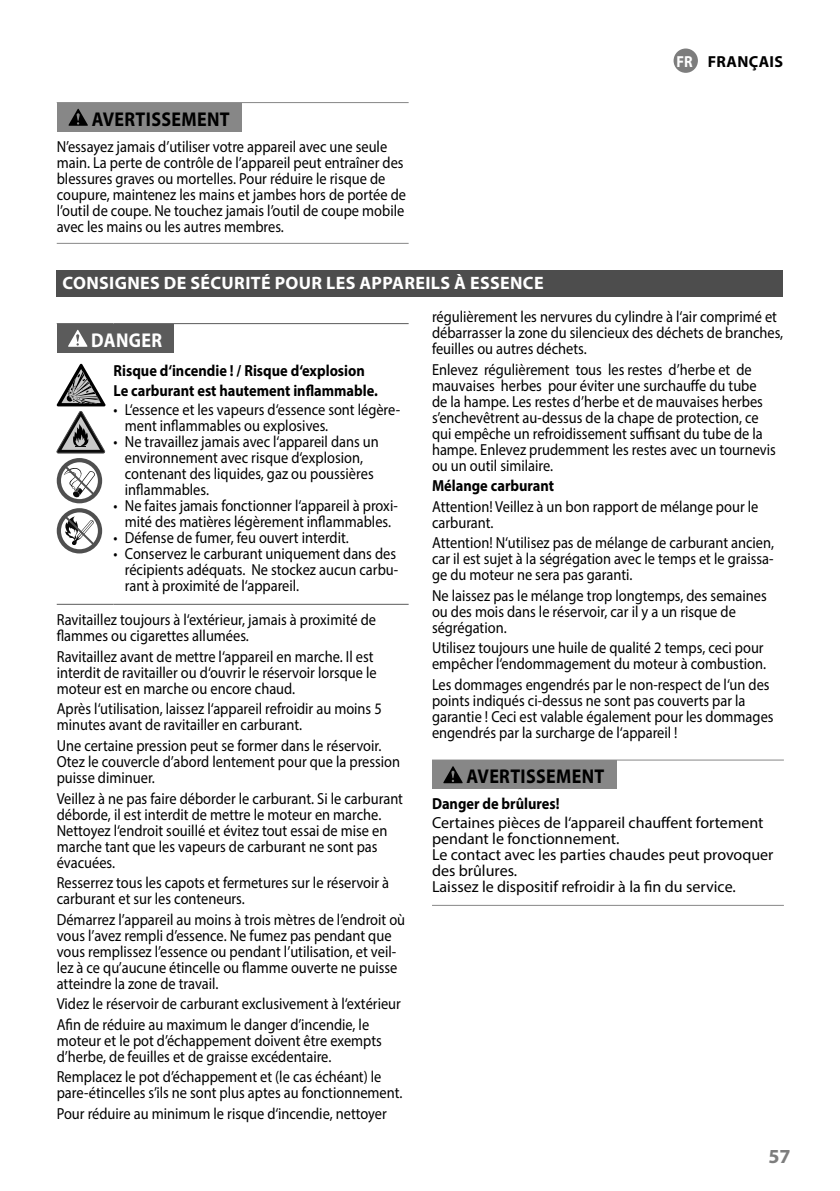
<style>
.page{position:relative;width:840px;height:1191px;background:#fff}
.page>*{position:absolute;margin:0;border:0;box-sizing:border-box;transform-origin:0 0}
.t1{font:700 20px "Myriad Pro";letter-spacing:.02em;color:#000;scale:.9 1}
.t2{font:700 20px "Myriad Pro";letter-spacing:.02em;color:#fff;scale:.9 1}
.t3{font:700 20px "Myriad Pro";color:#7d7d7d}
.t4{font:700 18px "Myriad Pro";letter-spacing:.02em;color:#fff}
.t5{font:16px/16px "Myriad Pro";color:#000;scale:.9 1}
.t6{font:16px/16px "Myriad Pro";color:#000}
.t7{font:700 16px/20.6px "Myriad Pro";color:#000;scale:.9 1}
.t8{font:700 16px "Myriad Pro";letter-spacing:.02em;color:#000}
.s1{color:#fff}
</style>
<div class="page">
<div style="left:673px;top:49px;width:24px;height:24px;background:#7d7d7d;border-radius:50%"></div>
<hr style="left:57px;top:102px;width:351px;height:1px;background:#878787">
<hr style="left:57px;top:243px;width:351px;height:1px;background:#878787">
<div style="left:57px;top:103px;width:184px;height:28px;background:#878787"></div>
<svg style="left:68px;top:109px;width:20px;height:17px"></svg>
<div style="left:57px;top:270px;width:725px;height:26px;background:#4d4d4d"></div>
<hr style="left:57px;top:323px;width:56px;height:1px;background:#5b5b5b">
<hr style="left:113px;top:323px;width:295px;height:1px;background:#5b5b5b">
<hr style="left:57px;top:604px;width:56px;height:1px;background:#5b5b5b">
<hr style="left:113px;top:604px;width:295px;height:1px;background:#5b5b5b">
<div style="left:57px;top:324px;width:116px;height:28px;background:#5b5b5b"></div>
<svg style="left:68px;top:330px;width:19px;height:17px"></svg>
<svg style="left:56px;top:364px;width:49px;height:89px"></svg>
<div style="left:57px;top:458px;width:45px;height:45px;background:#4f4f4f;border-radius:50%"></div>
<svg style="left:61px;top:462px;width:37px;height:37px"></svg>
<svg style="left:62px;top:463px;width:35px;height:35px"></svg>
<div style="left:57px;top:508px;width:45px;height:45px;background:#4f4f4f;border-radius:50%"></div>
<svg style="left:61px;top:512px;width:37px;height:37px"></svg>
<svg style="left:62px;top:513px;width:35px;height:35px"></svg>
<hr style="left:432px;top:759px;width:351px;height:1px;background:#878787">
<hr style="left:432px;top:905px;width:351px;height:1px;background:#878787">
<div style="left:432px;top:760px;width:183px;height:29px;background:#878787"></div>
<svg style="left:443px;top:766px;width:19px;height:17px"></svg>
<p class="t1" style="left:92px;top:106px;width:155px">AVERTISSEMENT</p>
<p class="t5" style="left:57px;top:138px;width:389px">N’essayez jamais d’utiliser votre appareil avec une seule main. La perte de contrôle de l’appareil peut entraîner des blessures graves ou mortelles. Pour réduire le risque de coupure, maintenez les mains et jambes hors de portée de l’outil de coupe. Ne touchez jamais l’outil de coupe mobile avec les mains ou les autres membres.</p>
<p class="t4" style="left:63px;top:271px;width:482px">CONSIGNES DE SÉCURITÉ POUR LES APPAREILS À ESSENCE</p>
<p class="t8" style="left:676px;top:51px;width:108px"><span class="s1">FR</span> FRANÇAIS</p>
<p class="t2" style="left:91px;top:327px;width:80px">DANGER</p>
<p class="t7" style="left:113px;top:359px;width:295px">Risque d‘incendie ! / Risque d‘explosion<br>Le carburant est hautement inflammable.</p>
<p class="t5" style="left:125px;top:402px;width:307px;text-indent:-11px">• L‘essence et les vapeurs d‘essence sont légère&shy;ment inflammables ou explosives.</p>
<p class="t5" style="left:125px;top:434px;width:283px;text-indent:-11px">• Ne travaillez jamais avec l‘appareil dans un environnement avec risque d‘explosion, contenant des liquides, gaz ou poussières inflammables.</p>
<p class="t5" style="left:113px;top:498px;width:317px;text-align:center">• Ne faites jamais fonctionner l‘appareil à proxi&shy;mité des matières légèrement inflammables.</p>
<p class="t5" style="left:113px;top:530px;width:263px">• Défense de fumer, feu ouvert interdit.</p>
<p class="t5" style="left:125px;top:546px;width:305px;text-indent:-11px">• Conservez le carburant uniquement dans des récipients adéquats. Ne stockez aucun carbu&shy;rant à proximité de l‘appareil.</p>
<p class="t5" style="left:57px;top:612px;width:356px">Ravitaillez toujours à l‘extérieur, jamais à proximité de flammes ou cigarettes allumées.</p>
<p class="t5" style="left:57px;top:648px;width:357px">Ravitaillez avant de mettre l‘appareil en marche. Il est interdit de ravitailler ou d‘ouvrir le réservoir lorsque le moteur est en marche ou encore chaud.</p>
<p class="t5" style="left:57px;top:701px;width:362px">Après l‘utilisation, laissez l‘appareil refroidir au moins 5 minutes avant de ravitailler en carburant.</p>
<p class="t5" style="left:57px;top:737px;width:383px">Une certaine pression peut se former dans le réservoir.<br>Otez le couvercle d’abord lentement pour que la pression puisse diminuer.</p>
<p class="t5" style="left:57px;top:790px;width:386px">Veillez à ne pas faire déborder le carburant. Si le carburant déborde, il est interdit de mettre le moteur en marche.<br>Nettoyez l‘endroit souillé et évitez tout essai de mise en marche tant que les vapeurs de carburant ne sont pas évacuées.</p>
<p class="t5" style="left:57px;top:874px;width:371px">Resserrez tous les capots et fermetures sur le réservoir à carburant et sur les conteneurs.</p>
<p class="t5" style="left:57px;top:911px;width:388px">Démarrez l’appareil au moins à trois mètres de l’endroit où vous l’avez rempli d’essence. Ne fumez pas pendant que vous remplissez l’essence ou pendant l’utilisation, et veil&shy;lez à ce qu’aucune étincelle ou flamme ouverte ne puisse atteindre la zone de travail.</p>
<p class="t5" style="left:57px;top:993px;width:383px;line-height:20.6px">Videz le réservoir de carburant exclusivement à l‘extérieur<br>Afin de réduire au maximum le danger d’incendie, le</p>
<p class="t5" style="left:57px;top:1032px;width:362px">moteur et le pot d’échappement doivent être exempts d’herbe, de feuilles et de graisse excédentaire.</p>
<p class="t5" style="left:57px;top:1068px;width:385px">Remplacez le pot d’échappement et (le cas échéant) le pare-étincelles s’ils ne sont plus aptes au fonctionnement.</p>
<p class="t5" style="left:57px;top:1105px;width:368px">Pour réduire au minimum le risque d‘incendie, nettoyer</p>
<p class="t5" style="left:432px;top:308px;width:391px">régulièrement les nervures du cylindre à l‘air comprimé et débarrasser la zone du silencieux des déchets de branches, feuilles ou autres déchets.</p>
<p class="t5" style="left:432px;top:361px;width:383px">Enlevez régulièrement tous les restes d’herbe et de mauvaises herbes pour éviter une surchauffe du tube de la hampe. Les restes d’herbe et de mauvaises herbes s’enchevêtrent au-dessus de la chape de protection, ce qui empêche un refroidissement suffisant du tube de la hampe. Enlevez prudemment les restes avec un tournevis ou un outil similaire.</p>
<p class="t7" style="left:432px;top:475px;width:137px">Mélange carburant</p>
<p class="t5" style="left:432px;top:498px;width:364px">Attention! Veillez à un bon rapport de mélange pour le carburant.</p>
<p class="t5" style="left:432px;top:534px;width:381px;text-align:justify">Attention! N‘utilisez pas de mélange de carburant ancien, car il est sujet à la ségrégation avec le temps et le graissa&shy;ge du moteur ne sera pas garanti.</p>
<p class="t5" style="left:432px;top:587px;width:373px">Ne laissez pas le mélange trop longtemps, des semaines ou des mois dans le réservoir, car il y a un risque de ségrégation.</p>
<p class="t5" style="left:432px;top:640px;width:372px">Utilisez toujours une huile de qualité 2 temps, ceci pour empêcher l‘endommagement du moteur à combustion.</p>
<p class="t5" style="left:432px;top:676px;width:381px">Les dommages engendrés par le non-respect de l‘un des points indiqués ci-dessus ne sont pas couverts par la garantie ! Ceci est valable également pour les dommages engendrés par la surcharge de l‘appareil !</p>
<p class="t1" style="left:466px;top:763px;width:155px">AVERTISSEMENT</p>
<p class="t7" style="left:432px;top:793px;width:143px">Danger de brûlures!</p>
<p class="t6" style="left:432px;top:814px;width:343px">Certaines pièces de l‘appareil chauffent fortement pendant le fonctionnement.<br>Le contact avec les parties chaudes peut provoquer des brûlures.<br>Laissez le dispositif refroidir à la fin du service.</p>
<p class="t3" style="left:768px;top:1142px;width:24px">57</p>
</div>
